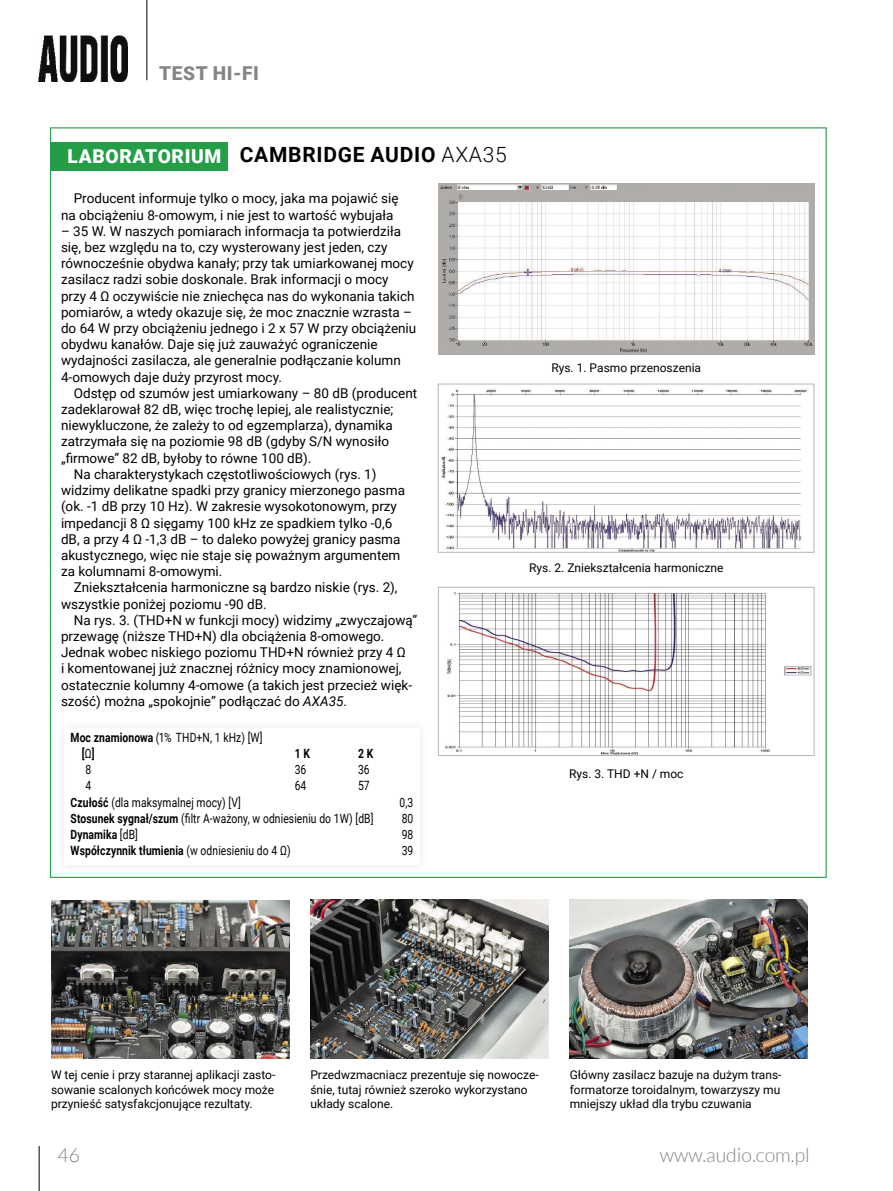
<style>
.page{position:relative;width:893px;height:1191px;background:#fff}
.page>*{position:absolute;margin:0;border:0;box-sizing:border-box;transform-origin:0 0}
.t1{font:700 21px "Roboto";letter-spacing:.035em;color:#000}
.t2{font:300 19.5px "Lato";color:#858585}
.t3{font:900 19.2px "Roboto";letter-spacing:.035em;color:#858585}
.t4{font:13.5px/16.2px "Roboto";color:#000}
.t5{font:12.75px/16.2px "Roboto";letter-spacing:.01em;color:#000;scale:.81 1}
.t6{font:700 12.75px "Roboto";letter-spacing:.01em;color:#000;scale:.81 1}
.t7{font:12px/14.4px "Roboto";color:#000;text-align:justify}
.s1{font-weight:900;font-size:19.2px;color:#fff}
.s2{font-weight:300}
.s3{font-style:italic}
.s4{font-weight:700}
.s5{font-weight:400}
</style>
<div class="page">
<hr style="left:147px;top:0;width:1px;height:80px;background:#000">
<img style="left:39px;top:35px;width:89px;height:46px">
<hr style="left:39px;top:1145px;width:1px;height:46px;background:#000">
<img style="left:441px;top:389px;width:367px;height:161px">
<div style="left:438px;top:384px;width:376px;height:168px;border:1px solid #b6b6b6"></div>
<div style="left:51px;top:142px;width:177px;height:28px;background:#239e46"></div>
<div style="left:55px;top:718px;width:373px;height:156px;background:#fafafa"></div>
<div style="left:65px;top:728px;width:353px;height:136px;background:#fff"></div>
<img style="left:445px;top:590px;width:367px;height:163px">
<div style="left:438px;top:587px;width:376px;height:168px;border:1px solid #b6b6b6"></div>
<img style="left:438px;top:184px;width:376px;height:170px">
<img style="left:51px;top:900px;width:238px;height:159px">
<img style="left:310px;top:899px;width:239px;height:159px">
<img style="left:570px;top:899px;width:238px;height:159px">
<h3 class="t3" style="left:159px;top:60px;width:101px">TEST HI-FI</h3>
<h1 class="t1" style="left:67px;top:140px;width:441px"><span class="s1">LABORATORIUM</span> CAMBRIDGE AUDIO <span class="s2">AXA35</span></h1>
<p class="t4" style="left:61px;top:190px;width:339px;text-indent:13px">Producent informuje tylko o mocy, jaka ma pojawić się na obciążeniu 8-omowym, i nie jest to wartość wybujała</p>
<p class="t4" style="left:61px;top:222px;width:357px">– 35 W. W naszych pomiarach informacja ta potwierdziła się, bez względu na to, czy wysterowany jest jeden, czy równocześnie obydwa kanały; przy tak umiarkowanej mocy zasilacz radzi sobie doskonale. Brak informacji o mocy przy 4 Ω oczywiście nie zniechęca nas do wykonania takich pomiarów, a wtedy okazuje się, że moc znacznie wzrasta – do 64 W przy obciążeniu jednego i 2 x 57 W przy obciążeniu obydwu kanałów. Daje się już zauważyć ograniczenie wydajności zasilacza, ale generalnie podłączanie kolumn 4-omowych daje duży przyrost mocy.</p>
<p class="t4" style="left:74px;top:384px;width:345px">Odstęp od szumów jest umiarkowany – 80 dB (producent</p>
<p class="t4" style="left:61px;top:401px;width:334px">zadeklarował 82 dB, więc trochę lepiej, ale realistycznie;</p>
<p class="t4" style="left:61px;top:417px;width:333px">niewykluczone, że zależy to od egzemplarza), dynamika</p>
<p class="t4" style="left:61px;top:433px;width:329px">zatrzymała się na poziomie 98 dB (gdyby S/N wynosiło</p>
<p class="t4" style="left:61px;top:449px;width:252px">„firmowe” 82 dB, byłoby to równe 100 dB).</p>
<p class="t4" style="left:74px;top:465px;width:304px">Na charakterystykach częstotliwościowych (rys. 1)</p>
<p class="t4" style="left:61px;top:482px;width:346px">widzimy delikatne spadki przy granicy mierzonego pasma</p>
<p class="t4" style="left:61px;top:498px;width:337px">(ok. -1 dB przy 10 Hz). W zakresie wysokotonowym, przy</p>
<p class="t4" style="left:61px;top:514px;width:333px">impedancji 8 Ω sięgamy 100 kHz ze spadkiem tylko -0,6</p>
<p class="t4" style="left:61px;top:530px;width:341px">dB, a przy 4 Ω -1,3 dB – to daleko powyżej granicy pasma</p>
<p class="t4" style="left:61px;top:546px;width:341px">akustycznego, więc nie staje się poważnym argumentem</p>
<p class="t4" style="left:61px;top:563px;width:163px">za kolumnami 8-omowymi.</p>
<p class="t4" style="left:74px;top:579px;width:325px">Zniekształcenia harmoniczne są bardzo niskie (rys. 2),</p>
<p class="t4" style="left:61px;top:595px;width:207px">wszystkie poniżej poziomu -90 dB.</p>
<p class="t4" style="left:74px;top:611px;width:345px">Na rys. 3. (THD+N w funkcji mocy) widzimy „zwyczajową”</p>
<p class="t4" style="left:61px;top:627px;width:325px">przewagę (niższe THD+N) dla obciążenia 8-omowego.</p>
<p class="t4" style="left:61px;top:644px;width:346px">Jednak wobec niskiego poziomu THD+N również przy 4 Ω</p>
<p class="t4" style="left:61px;top:660px;width:342px">i komentowanej już znacznej różnicy mocy znamionowej,</p>
<p class="t4" style="left:61px;top:676px;width:353px">ostatecznie kolumny 4-omowe (a takich jest przecież więk-</p>
<p class="t4" style="left:61px;top:692px;width:288px">szość) można „spokojnie” podłączać do <span class="s3">AXA35</span>.</p>
<p class="t5" style="left:82px;top:728px;width:225px;text-indent:-11px"><span class="s4">Moc znamionowa</span> (1% THD+N, 1 kHz) [W] <span class="s4">[</span>Ω<span class="s4">]</span></p>
<p class="t6" style="left:295px;top:744px;width:20px">1 K</p>
<p class="t6" style="left:358px;top:744px;width:20px">2 K</p>
<p class="t5" style="left:85px;top:761px;width:9px">8</p>
<p class="t5" style="left:295px;top:761px;width:16px">36</p>
<p class="t5" style="left:358px;top:761px;width:16px">36</p>
<p class="t5" style="left:85px;top:777px;width:9px">4</p>
<p class="t5" style="left:295px;top:777px;width:16px">64</p>
<p class="t5" style="left:358px;top:777px;width:16px">57</p>
<p class="t5" style="left:71px;top:793px;width:212px"><span class="s4">Czu-łość</span> (dla maksymalnej mocy) [V]</p>
<p class="t5" style="left:400px;top:793px;width:19px">0,3</p>
<p class="t5" style="left:71px;top:809px;width:376px"><span class="s4">Sto-su-nek syg-nał/szum</span> (filtr A-ważony, w odniesieniu do 1W) [dB]</p>
<p class="t5" style="left:402px;top:809px;width:16px">80</p>
<p class="t6" style="left:71px;top:825px;width:85px">Dynamika <span class="s5">[dB]</span></p>
<p class="t5" style="left:402px;top:826px;width:16px">98</p>
<p class="t6" style="left:71px;top:841px;width:273px">Współ-czynnik tłu-mie-nia <span class="s5">(w odniesieniu do 4 Ω)</span></p>
<p class="t5" style="left:402px;top:842px;width:16px">39</p>
<p class="t7" style="left:551px;top:360px;width:151px">Rys. 1. Pasmo przenoszenia</p>
<p class="t7" style="left:529px;top:560px;width:196px">Rys. 2. Zniekształcenia harmoniczne</p>
<p class="t7" style="left:569px;top:766px;width:116px">Rys. 3. THD +N / moc</p>
<p class="t7" style="left:51px;top:1067px;width:226px">W tej cenie i przy starannej aplikacji zasto&shy;sowanie scalonych końcówek mocy może przynieść satysfakcjonujące rezultaty.</p>
<p class="t7" style="left:310px;top:1067px;width:230px;text-align:left">Przedwzmacniacz prezentuje się nowocze&shy;śnie, tutaj również szeroko wykorzystano układy scalone.</p>
<p class="t7" style="left:570px;top:1067px;width:213px">Główny zasilacz bazuje na dużym trans&shy;formatorze toroidalnym, towarzyszy mu mniejszy układ dla trybu czuwania</p>
<h2 class="t2" style="left:57px;top:1144px;width:24px">46</h2>
<h2 class="t2" style="left:660px;top:1144px;width:151px">www.audio.com.pl</h2>
</div>
